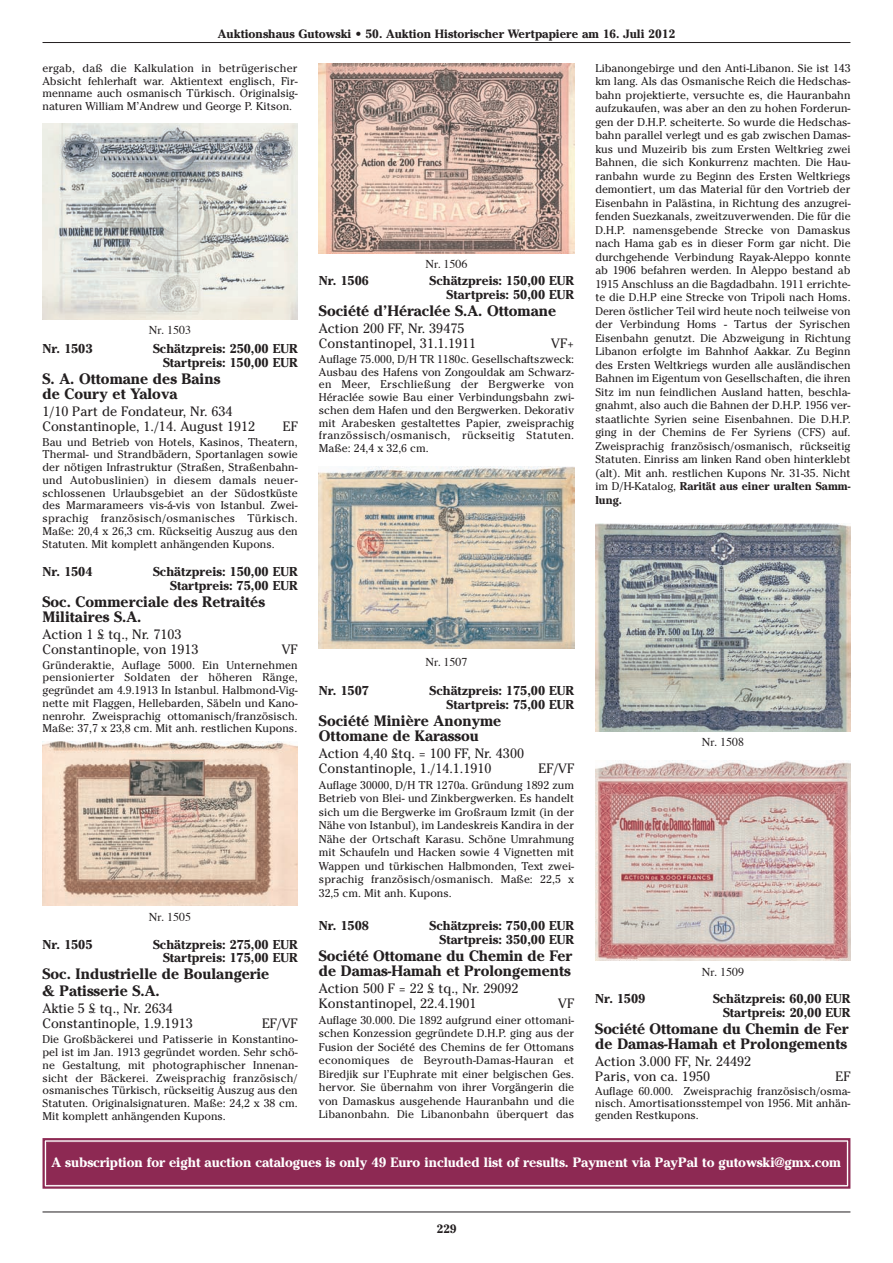
<style>
.page{position:relative;width:893px;height:1263px;background:#fff}
.page>*{position:absolute;margin:0;border:0;box-sizing:border-box;transform-origin:0 0}
.t1{font:700 15px/15px "Cheltenham";color:#231f20}
.t2{font:13.5px/15px "Cheltenham";color:#231f20}
.t3{font:700 13.5px "Cheltenham";letter-spacing:-.005em;color:#fff}
.t4{font:700 12.75px/13.5px "Cheltenham";color:#231f20;text-align:right}
.t5{font:700 12px "Cheltenham";color:#231f20}
.t6{font:12px "Times";color:#231f20}
.t7{font:11.25px/13.5px "Cheltenham";color:#231f20;text-align:justify}
.s1{font-weight:700}
</style>
<div class="page">
<hr style="left:43px;top:42px;width:807px;height:1px;background:#231f20">
<hr style="left:43px;top:1211px;width:807px;height:1px;background:#231f20">
<img style="left:43px;top:124px;width:255px;height:196px">
<img style="left:43px;top:742px;width:255px;height:164px">
<div style="left:47px;top:1142px;width:799px;height:42px;background:#8d2953"></div>
<div style="left:44px;top:1139px;width:805px;height:48px;border:3px solid #fff"></div>
<div style="left:43px;top:1138px;width:807px;height:51px;border:2px solid #8d2953"></div>
<div style="left:46px;top:1142px;width:801px;height:43px;border:1px solid #8d2953"></div>
<img style="left:319px;top:64px;width:255px;height:189px">
<img style="left:319px;top:467px;width:255px;height:181px">
<img style="left:595px;top:524px;width:255px;height:207px">
<img style="left:595px;top:761px;width:255px;height:200px">
<p class="t5" style="left:218px;top:30px;width:459px">Auktionshaus Gutowski • 50. Auktion Historischer Wertpapiere am 16. Juli 2012</p>
<p class="t7" style="left:43px;top:62px;width:257px;line-height:12.8px">ergab, daß die Kalkulation in betrügerischer Absicht fehlerhaft war. Aktientext englisch, Fir&shy;menname auch osmanisch Türkisch. Originalsig&shy;naturen William M’Andrew und George P. Kitson.</p>
<p class="t6" style="left:149px;top:325px;width:44px">Nr. 1503</p>
<p class="t4" style="left:43px;top:343px;width:52px">Nr. 1503</p>
<p class="t4" style="left:153px;top:343px;width:146px">Schätzpreis: 250,00 EUR<br>Startpreis: 150,00 EUR</p>
<h1 class="t1" style="left:43px;top:373px;width:179px">S. A. Ottomane des Bains de Coury et Yalova</h1>
<p class="t2" style="left:43px;top:404px;width:214px">1/10 Part de Fondateur, Nr. 634<br>Constantinople, 1./14. August 1912</p>
<p class="t2" style="left:283px;top:419px;width:16px">EF</p>
<p class="t7" style="left:43px;top:435px;width:257px;line-height:12.8px">Bau und Betrieb von Hotels, Kasinos, Theatern, Thermal- und Strandbädern, Sportanlagen sowie der nötigen Infrastruktur (Straßen, Straßenbahn&shy;und Autobuslinien) in diesem damals neuer&shy;schlossenen Urlaubsgebiet an der Südostküste des Marmarameers vis-á-vis von Istanbul. Zwei&shy;sprachig französisch/osmanisches Türkisch.<br>Maße: 20,4 x 26,3 cm. Rückseitig Auszug aus den Statuten. Mit komplett anhängenden Kupons.</p>
<p class="t4" style="left:43px;top:566px;width:52px">Nr. 1504</p>
<p class="t4" style="left:153px;top:566px;width:146px">Schätzpreis: 150,00 EUR<br>Startpreis: 75,00 EUR</p>
<h1 class="t1" style="left:43px;top:596px;width:224px">Soc. Commerciale des Retraités<br>Militaires S.A.</h1>
<p class="t2" style="left:43px;top:627px;width:157px">Action 1 £ tq., Nr. 7103<br>Constantinople, von 1913</p>
<p class="t2" style="left:282px;top:642px;width:17px">VF</p>
<p class="t7" style="left:43px;top:658px;width:257px;line-height:12.8px">Gründeraktie, Auflage 5000. Ein Unternehmen pensionierter Soldaten der höheren Ränge, gegründet am 4.9.1913 In Istanbul. Halbmond-Vig&shy;nette mit Flaggen, Hellebarden, Säbeln und Kano&shy;nenrohr. Zweisprachig ottomanisch/französisch.<br>Maße: 37,7 x 23,8 cm. Mit anh. restlichen Kupons.</p>
<p class="t6" style="left:149px;top:912px;width:44px">Nr. 1505</p>
<p class="t4" style="left:43px;top:939px;width:52px">Nr. 1505</p>
<p class="t4" style="left:153px;top:939px;width:146px">Schätzpreis: 275,00 EUR<br>Startpreis: 175,00 EUR</p>
<h1 class="t1" style="left:43px;top:967px;width:228px;line-height:17.1px">Soc. Industrielle de Boulangerie &amp; Patisserie S.A.</h1>
<p class="t2" style="left:43px;top:1001px;width:152px">Aktie 5 £ tq., Nr. 2634<br>Constantinople, 1.9.1913</p>
<p class="t2" style="left:262px;top:1016px;width:37px">EF/VF</p>
<p class="t7" style="left:43px;top:1033px;width:257px;line-height:12.8px">Die Großbäckerei und Patisserie in Konstantino&shy;pel ist im Jan. 1913 gegründet worden. Sehr schö&shy;ne Gestaltung, mit photographischer Innenan&shy;sicht der Bäckerei. Zweisprachig französisch/ osmanisches Türkisch, rückseitig Auszug aus den Statuten. Originalsignaturen. Maße: 24,2 x 38 cm.<br>Mit komplett anhängenden Kupons.</p>
<p class="t6" style="left:425px;top:258px;width:44px">Nr. 1506</p>
<p class="t4" style="left:319px;top:275px;width:52px">Nr. 1506</p>
<p class="t4" style="left:429px;top:275px;width:146px">Schätzpreis: 150,00 EUR<br>Startpreis: 50,00 EUR</p>
<h1 class="t1" style="left:319px;top:305px;width:239px">Société d’Héraclée S.A. Ottomane</h1>
<p class="t2" style="left:319px;top:321px;width:159px">Action 200 FF, Nr. 39475<br>Constantinopel, 31.1.1911</p>
<p class="t2" style="left:551px;top:336px;width:24px">VF+</p>
<p class="t7" style="left:319px;top:353px;width:257px;line-height:12.8px">Auflage 75.000, D/H TR 1180c. Gesellschaftszweck:<br>Ausbau des Hafens von Zongouldak am Schwarz&shy;en Meer, Erschließung der Bergwerke von Héraclée sowie Bau einer Verbindungsbahn zwi&shy;schen dem Hafen und den Bergwerken. Dekorativ mit Arabesken gestaltettes Papier, zweisprachig französsisch/osmanisch, rückseitig Statuten.<br>Maße: 24,4 x 32,6 cm.</p>
<p class="t6" style="left:425px;top:656px;width:44px">Nr. 1507</p>
<p class="t4" style="left:319px;top:685px;width:52px">Nr. 1507</p>
<p class="t4" style="left:429px;top:685px;width:146px">Schätzpreis: 175,00 EUR<br>Startpreis: 75,00 EUR</p>
<h1 class="t1" style="left:319px;top:715px;width:184px">Société Minière Anonyme<br>Ottomane de Karassou</h1>
<p class="t2" style="left:319px;top:746px;width:207px">Action 4,40 £tq. = 100 FF, Nr. 4300<br>Constantinople, 1./14.1.1910</p>
<p class="t2" style="left:538px;top:761px;width:37px">EF/VF</p>
<p class="t7" style="left:319px;top:778px;width:257px">Auflage 30000, D/H TR 1270a. Gründung 1892 zum Betrieb von Blei- und Zinkbergwerken. Es handelt sich um die Bergwerke im Großraum Izmit (in der Nähe von Istanbul), im Landeskreis Kandira in der Nähe der Ortschaft Karasu. Schöne Umrahmung mit Schaufeln und Hacken sowie 4 Vignetten mit Wappen und türkischen Halbmonden, Text zwei&shy;sprachig französisch/osmanisch. Maße: 22,5 x 32,5 cm. Mit anh. Kupons.</p>
<p class="t4" style="left:319px;top:920px;width:52px">Nr. 1508</p>
<p class="t4" style="left:429px;top:920px;width:146px">Schätzpreis: 750,00 EUR<br>Startpreis: 350,00 EUR</p>
<h1 class="t1" style="left:319px;top:950px;width:255px">Société Ottomane du Chemin de Fer de Damas-Hamah et Prolongements</h1>
<p class="t2" style="left:319px;top:981px;width:201px">Action 500 F = 22 £ tq., Nr. 29092<br>Konstantinopel, 22.4.1901</p>
<p class="t2" style="left:558px;top:996px;width:17px">VF</p>
<p class="t7" style="left:319px;top:1013px;width:257px">Auflage 30.000. Die 1892 aufgrund einer ottomani&shy;schen Konzession gegründete D.H.P. ging aus der Fusion der Société des Chemins de fer Ottomans economiques de Beyrouth-Damas-Hauran et Biredjik sur l’Euphrate mit einer belgischen Ges. hervor. Sie übernahm von ihrer Vorgängerin die von Damaskus ausgehende Hauranbahn und die Libanonbahn. Die Libanonbahn überquert das</p>
<p class="t7" style="left:595px;top:61px;width:257px">Libanongebirge und den Anti-Libanon. Sie ist 143 km lang. Als das Osmanische Reich die Hedschas&shy;bahn projektierte, versuchte es, die Hauranbahn aufzukaufen, was aber an den zu hohen Forderun&shy;gen der D.H.P. scheiterte. So wurde die Hedschas&shy;bahn parallel verlegt und es gab zwischen Damas&shy;kus und Muzeirib bis zum Ersten Weltkrieg zwei Bahnen, die sich Konkurrenz machten. Die Hau&shy;ranbahn wurde zu Beginn des Ersten Weltkriegs demontiert, um das Material für den Vortrieb der Eisenbahn in Palästina, in Richtung des anzugrei&shy;fenden Suezkanals, zweitzuverwenden. Die für die D.H.P. namensgebende Strecke von Damaskus nach Hama gab es in dieser Form gar nicht. Die durchgehende Verbindung Rayak-Aleppo konnte ab 1906 befahren werden. In Aleppo bestand ab 1915 Anschluss an die Bagdadbahn. 1911 errichte&shy;te die D.H.P eine Strecke von Tripoli nach Homs.<br>Deren östlicher Teil wird heute noch teilweise von der Verbindung Homs - Tartus der Syrischen Eisenbahn genutzt. Die Abzweigung in Richtung Libanon erfolgte im Bahnhof Aakkar. Zu Beginn des Ersten Weltkriegs wurden alle ausländischen Bahnen im Eigentum von Gesellschaften, die ihren Sitz im nun feindlichen Ausland hatten, beschla&shy;gnahmt, also auch die Bahnen der D.H.P. 1956 ver&shy;staatlichte Syrien seine Eisenbahnen. Die D.H.P. ging in der Chemins de Fer Syriens (CFS) auf.<br>Zweisprachig französisch/osmanisch, rückseitig Statuten. Einriss am linken Rand oben hinterklebt (alt). Mit anh. restlichen Kupons Nr. 31-35. Nicht im D/H-Katalog, <span class="s1">Rarität aus einer uralten Samm&shy;lung.</span></p>
<p class="t6" style="left:702px;top:737px;width:44px">Nr. 1508</p>
<p class="t6" style="left:702px;top:966px;width:44px">Nr. 1509</p>
<p class="t4" style="left:595px;top:993px;width:52px">Nr. 1509</p>
<p class="t4" style="left:713px;top:993px;width:139px">Schätzpreis: 60,00 EUR<br>Startpreis: 20,00 EUR</p>
<h1 class="t1" style="left:595px;top:1023px;width:255px">Société Ottomane du Chemin de Fer de Damas-Hamah et Prolongements</h1>
<p class="t2" style="left:595px;top:1054px;width:157px">Action 3.000 FF, Nr. 24492<br>Paris, von ca. 1950</p>
<p class="t2" style="left:836px;top:1069px;width:16px">EF</p>
<p class="t7" style="left:595px;top:1085px;width:257px;line-height:12px">Auflage 60.000. Zweisprachig französisch/osma&shy;nisch. Amortisationsstempel von 1956. Mit anhän&shy;genden Restkupons.</p>
<p class="t3" style="left:51px;top:1157px;width:791px">A subscription for eight auction catalogues is only 49 Euro included list of results. Payment via PayPal to gutowski@gmx.com</p>
<p class="t5" style="left:436px;top:1225px;width:22px">229</p>
</div>
